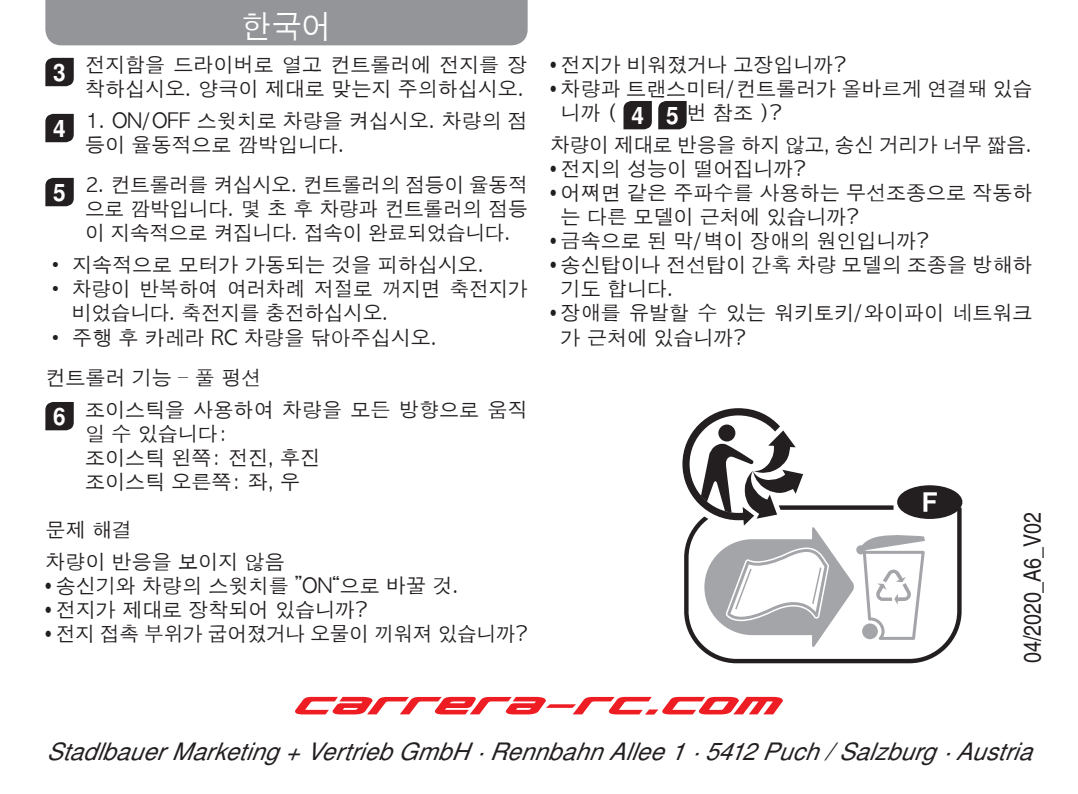
<style>
.page{position:relative;width:1078px;height:794px;background:#fff}
.page>*{position:absolute;margin:0;border:0;box-sizing:border-box;transform-origin:0 0}
.t1{font:32px "Apple Gothic";color:#fff;scale:.94 1}
.t2{font:italic 24px "Nimbus San LOT";letter-spacing:.01em;color:#231f20}
.t3{font:24px "Nimbus San LOT Reg Con";letter-spacing:-.005em;color:#231f20}
.t4{font:20px/24px "Apple Gothic";color:#231f20}
.s1{font-family:"Nimbus San LOT";font-weight:700;font-size:24px;color:#fff}
.s2{font-family:"Nimbus San LOT Reg Con"}
</style>
<div class="page">
<svg style="left:45px;top:58px;width:29px;height:28px"></svg>
<svg style="left:45px;top:114px;width:29px;height:28px"></svg>
<svg style="left:45px;top:178px;width:29px;height:28px"></svg>
<svg style="left:45px;top:402px;width:29px;height:28px"></svg>
<svg style="left:623px;top:101px;width:28px;height:28px"></svg>
<svg style="left:658px;top:101px;width:28px;height:28px"></svg>
<svg style="left:295px;top:697px;width:487px;height:17px"></svg>
<svg style="left:699px;top:503px;width:264px;height:161px"></svg>
<div style="left:896px;top:485px;width:66px;height:34px;background:#231f20;border-radius:50%"></div>
<svg style="left:682px;top:408px;width:254px;height:240px"></svg>
<div style="left:45px;top:0;width:482px;height:45px;background:#939598"></div>
<h1 class="t1" style="left:241px;top:9px;width:97px">한국어</h1>
<p class="t4" style="left:53px;top:53px;width:475px;text-align:right"><span class="s1">3</span> 전지함을 드라이버로 열고 컨트롤러에 전지를 장 착하십시오. 양극이 제대로 맞는지 주의하십시오.</p>
<p class="t4" style="left:85px;top:109px;width:444px;text-indent:-32px"><span class="s1">4</span> 1. ON/OFF 스윗치로 차량을 켜십시오. 차량의 점 등이 율동적으로 깜박입니다.</p>
<p class="t4" style="left:85px;top:173px;width:444px;text-align:justify;text-indent:-32px"><span class="s1">5</span> 2. 컨트롤러를 켜십시오. 컨트롤러의 점등이 율동적 으로 깜박입니다. 몇 초 후 차량과 컨트롤러의 점등 이 지속적으로 켜집니다. 접속이 완료되었습니다.</p>
<p class="t4" style="left:45px;top:253px;width:441px">• 지속적으로 모터가 가동되는 것을 피하십시오.</p>
<p class="t4" style="left:72px;top:277px;width:457px;text-indent:-27px">• 차량이 반복하여 여러차례 저절로 꺼지면 축전지가 비었습니다. 축전지를 충전하십시오.</p>
<p class="t4" style="left:45px;top:317px;width:394px;line-height:40px">• 주행 후 카레라 RC 차량을 닦아주십시오. 컨트롤러 기능 – 풀 펑션</p>
<p class="t4" style="left:85px;top:397px;width:444px;text-indent:-32px"><span class="s1">6</span> 조이스틱을 사용하여 차량을 모든 방향으로 움직 일 수 있습니다:<br>조이스틱 왼쪽: 전진, 후진<br>조이스틱 오른쪽: 좌, 우</p>
<p class="t4" style="left:45px;top:513px;width:241px;line-height:32px">문제 해결<br>차량이 반응을 보이지 않음</p>
<p class="t4" style="left:45px;top:573px;width:415px"><span class="s2">•</span> 송신기와 차량의 스윗치를 ˮON“으로 바꿀 것.</p>
<p class="t4" style="left:45px;top:597px;width:323px"><span class="s2">•</span> 전지가 제대로 장착되어 있습니까?</p>
<p class="t4" style="left:45px;top:621px;width:483px"><span class="s2">•</span> 전지 접촉 부위가 굽어졌거나 오물이 끼워져 있습니까?</p>
<p class="t4" style="left:550px;top:53px;width:297px"><span class="s2">•</span> 전지가 비워졌거나 고장입니까?</p>
<p class="t4" style="left:560px;top:77px;width:473px;text-indent:-10px"><span class="s2">•</span> 차량과 트랜스미터/컨트롤러가 올바르게 연결돼 있습 니까 ( <span class="s1">4 5</span> 번 참조 )?</p>
<p class="t4" style="left:550px;top:133px;width:483px">차량이 제대로 반응을 하지 않고, 송신 거리가 너무 짧음.</p>
<p class="t4" style="left:550px;top:157px;width:257px"><span class="s2">•</span> 전지의 성능이 떨어집니까?</p>
<p class="t4" style="left:560px;top:181px;width:473px;text-indent:-10px"><span class="s2">•</span> 어쩌면 같은 주파수를 사용하는 무선조종으로 작동하 는 다른 모델이 근처에 있습니까?</p>
<p class="t4" style="left:550px;top:229px;width:380px"><span class="s2">•</span> 금속으로 된 막/벽이 장애의 원인입니까?</p>
<p class="t4" style="left:560px;top:253px;width:473px;text-indent:-10px"><span class="s2">•</span> 송신탑이나 전선탑이 간혹 차량 모델의 조종을 방해하 기도 합니다.</p>
<p class="t4" style="left:560px;top:301px;width:473px;text-indent:-10px"><span class="s2">•</span> 장애를 유발할 수 있는 워키토키/와이파이 네트워크 가 근처에 있습니까?</p>
<p class="t3" style="left:1017px;top:663px;width:153px;rotate:-90deg">04/2020_A6_V02</p>
<p class="t2" style="left:46px;top:737px;width:991px">Stadlbauer Marketing + Vertrieb GmbH · Rennbahn Allee 1 · 5412 Puch / Salzburg · Austria</p>
</div>
